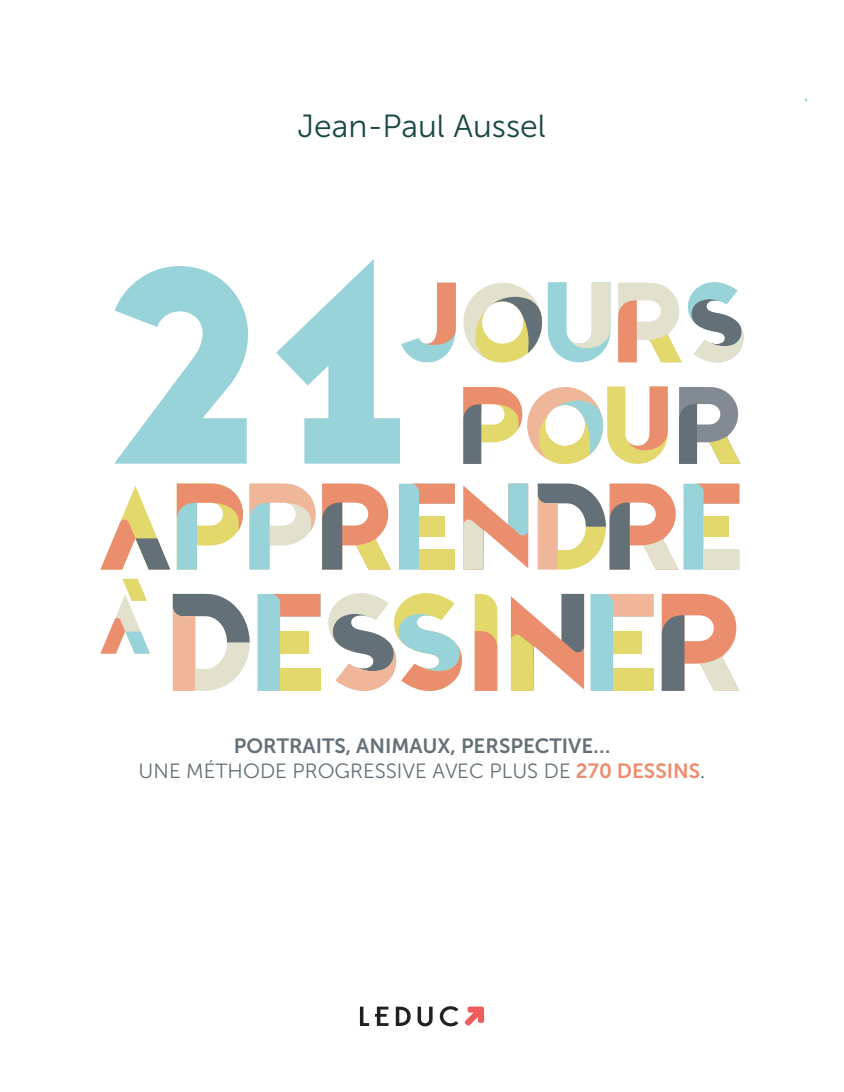
<style>
.page{position:relative;width:844px;height:1092px;background:#fff}
.page>*{position:absolute;margin:0;border:0;box-sizing:border-box;transform-origin:0 0}
.t1{font:31.85px "Museo Sans 300";color:#194845}
.t2{font:20.47px "Museo Sans 300";color:#637077}
.t3{font:20.47px "Museo Sans 700";color:#637077}
.s1{font-family:"Museo Sans 700";color:#ea8e6e}
.s2{color:#184945}
</style>
<div class="page">
<svg style="left:360px;top:1006px;width:9px;height:19px"></svg>
<svg style="left:375px;top:1006px;width:13px;height:19px"></svg>
<svg style="left:395px;top:1006px;width:15px;height:19px"></svg>
<svg style="left:417px;top:1006px;width:15px;height:20px"></svg>
<svg style="left:439px;top:1006px;width:19px;height:20px"></svg>
<svg style="left:464px;top:1006px;width:20px;height:19px"></svg>
<svg style="left:114px;top:266px;width:134px;height:197px"></svg>
<svg style="left:399px;top:483px;width:55px;height:86px"></svg>
<svg style="left:177px;top:483px;width:214px;height:86px"></svg>
<svg style="left:463px;top:483px;width:65px;height:86px"></svg>
<svg style="left:537px;top:483px;width:202px;height:86px"></svg>
<svg style="left:100px;top:486px;width:70px;height:83px"></svg>
<svg style="left:257px;top:594px;width:63px;height:96px"></svg>
<svg style="left:661px;top:593px;width:78px;height:97px"></svg>
<svg style="left:328px;top:593px;width:134px;height:97px"></svg>
<svg style="left:474px;top:594px;width:23px;height:96px;background:#e8af74"></svg>
<svg style="left:510px;top:594px;width:74px;height:96px"></svg>
<svg style="left:590px;top:594px;width:63px;height:96px"></svg>
<svg style="left:173px;top:593px;width:77px;height:97px"></svg>
<svg style="left:276px;top:259px;width:468px;height:205px"></svg>
<svg style="left:100px;top:578px;width:50px;height:75px"></svg>
<h1 class="t1" style="left:297px;top:108px;width:250px">Jean-Paul Aussel</h1>
<p class="t3" style="left:234px;top:734px;width:378px">PORTRAITS, ANIMAUX, PERSPECTIVE…</p>
<p class="t2" style="left:139px;top:760px;width:568px">UNE MÉTHODE PROGRESSIVE AVEC PLUS DE <span class="s1">270 DESSINS</span><span class="s2">.</span></p>
</div>
